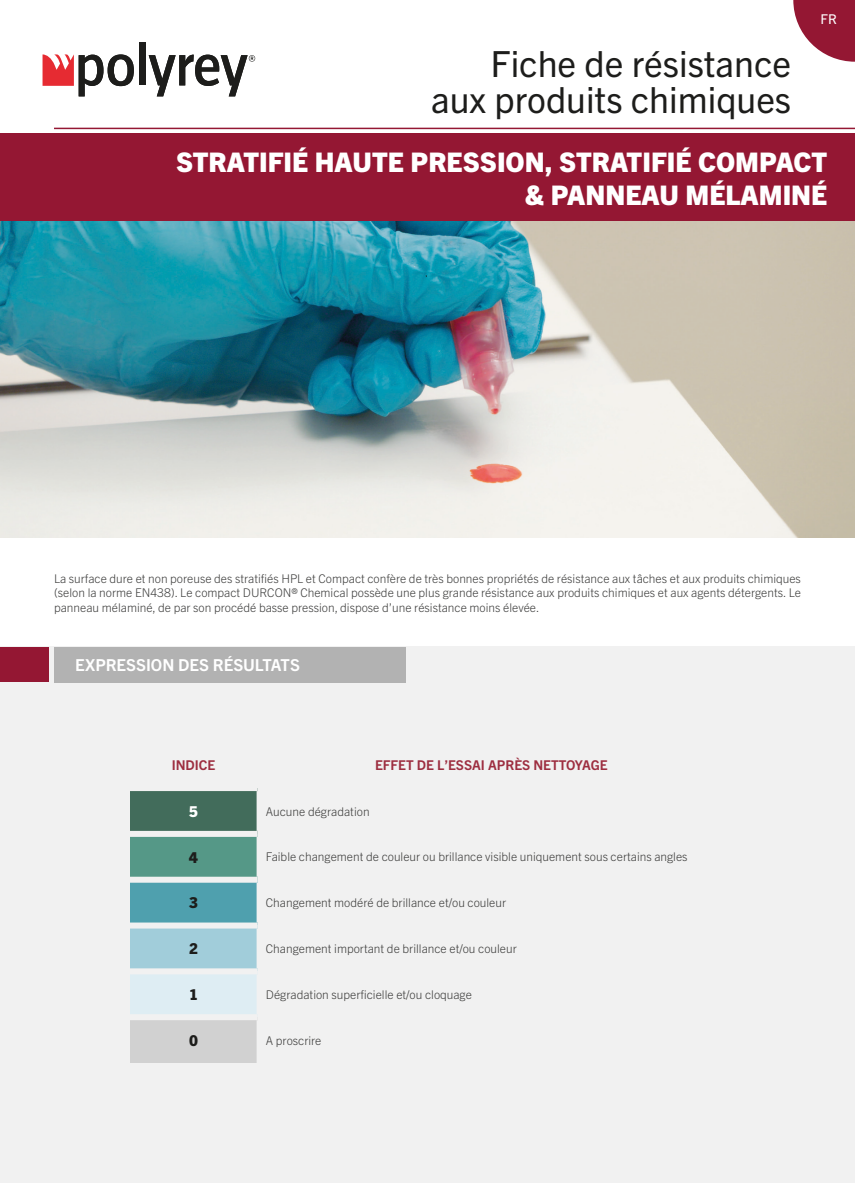
<style>
.page{position:relative;width:855px;height:1183px;background:#fff}
.page>*{position:absolute;margin:0;border:0;box-sizing:border-box;transform-origin:0 0}
.t1{font:36px/36px "Trade Gothic Next LT Pro";color:#1d1d1b;text-align:right}
.t2{font:800 27px/32.4px "Trade Gothic Next LT Pro";color:#fff;text-align:right}
.Titre_Niv_2{font:700 16.5px "Trade Gothic Next LT Pro";letter-spacing:-.005em;color:#fff}
.Texte{font:800 15px "Trade Gothic Next LT Pro";color:#1d1d1b}
.Texte-2{font:800 15px "Trade Gothic Next LT Pro";color:#fff}
.Texte-3{font:700 13.5px "Trade Gothic Next LT Pro";color:#9d2e40}
.t3{font:13.5px "Trade Gothic Next LT Pro";color:#fff}
.Texte-4{font:300 12px/14.4px "Trade Gothic Next LT Pro";color:#3d3d3c;text-align:justify}
</style>
<div class="page">
<div style="left:0;top:646px;width:855px;height:536px;background:#f1f1f1"></div>
<svg style="left:793px;top:0;width:62px;height:62px"></svg>
<hr style="left:54px;top:128px;width:801px;height:1px;background:#941733">
<div style="left:139px;top:43px;width:6px;height:42px;background:#1d1d1b"></div>
<svg style="left:43px;top:54px;width:91px;height:42px"></svg>
<svg style="left:149px;top:55px;width:106px;height:41px"></svg>
<div style="left:0;top:134px;width:855px;height:88px;background:#941733"></div>
<img style="left:0;top:222px;width:855px;height:315px">
<div style="left:130px;top:787px;width:127px;height:46px;background:#426c5b"></div>
<div style="left:130px;top:833px;width:127px;height:46px;background:#559887"></div>
<div style="left:130px;top:879px;width:127px;height:46px;background:#4fa0ae"></div>
<div style="left:130px;top:925px;width:127px;height:46px;background:#a1cdda"></div>
<div style="left:130px;top:971px;width:127px;height:45px;background:#deedf3"></div>
<div style="left:130px;top:1016px;width:127px;height:46px;background:#d1d1d1"></div>
<hr style="left:256px;top:790px;width:2px;height:40px;background:#f1f1f1">
<hr style="left:256px;top:836px;width:2px;height:40px;background:#f1f1f1">
<hr style="left:256px;top:882px;width:2px;height:40px;background:#f1f1f1">
<hr style="left:256px;top:928px;width:2px;height:40px;background:#f1f1f1">
<hr style="left:256px;top:974px;width:2px;height:39px;background:#f1f1f1">
<hr style="left:256px;top:1019px;width:2px;height:43px;background:#f1f1f1">
<div style="left:130px;top:784px;width:127px;height:6px;background:#f1f1f1"></div>
<div style="left:130px;top:830px;width:127px;height:6px;background:#f1f1f1"></div>
<div style="left:130px;top:876px;width:127px;height:6px;background:#f1f1f1"></div>
<div style="left:130px;top:922px;width:127px;height:6px;background:#f1f1f1"></div>
<div style="left:130px;top:968px;width:127px;height:6px;background:#f1f1f1"></div>
<div style="left:130px;top:1013px;width:127px;height:6px;background:#f1f1f1"></div>
<div style="left:54px;top:646px;width:351px;height:36px;background:#b2b2b2"></div>
<div style="left:0;top:647px;width:49px;height:34px;background:#941733"></div>
<h1 class="t1" style="left:431px;top:43px;width:361px">Fiche de résistance aux produits chimiques</h1>
<p class="t3" style="left:820px;top:10px;width:18px">FR</p>
<h2 class="t2" style="left:176px;top:144px;width:653px">STRATIFIÉ HAUTE PRESSION, STRATIFIÉ COMPACT &amp; PANNEAU MÉLAMINÉ</h2>
<p class="Texte-4" style="left:54px;top:570px;width:748px">La surface dure et non poreuse des stratifiés HPL et Compact confère de très bonnes propriétés de résistance aux tâches et aux produits chimiques (selon la norme EN438). Le compact DURCON® Chemical possède une plus grande résistance aux produits chimiques et aux agents détergents. Le panneau mélaminé, de par son procédé basse pression, dispose d’une résistance moins élevée.</p>
<p class="Titre_Niv_2" style="left:75px;top:653px;width:226px">EXPRESSION DES RÉSULTATS</p>
<p class="Texte-3" style="left:172px;top:755px;width:45px">INDICE</p>
<p class="Texte-3" style="left:375px;top:755px;width:234px">EFFET DE L’ESSAI APRÈS NETTOYAGE</p>
<p class="Texte-2" style="left:189px;top:800px;width:10px">5</p>
<p class="Texte-4" style="left:266px;top:803px;width:105px">Aucune dégradation</p>
<p class="Texte" style="left:189px;top:846px;width:10px">4</p>
<p class="Texte-4" style="left:266px;top:848px;width:423px">Faible changement de couleur ou brillance visible uniquement sous certains angles</p>
<p class="Texte" style="left:189px;top:892px;width:10px">3</p>
<p class="Texte-4" style="left:266px;top:894px;width:242px">Changement modéré de brillance et/ou couleur</p>
<p class="Texte" style="left:189px;top:938px;width:10px">2</p>
<p class="Texte-4" style="left:266px;top:940px;width:252px">Changement important de brillance et/ou couleur</p>
<p class="Texte" style="left:189px;top:983px;width:10px">1</p>
<p class="Texte-4" style="left:266px;top:986px;width:208px">Dégradation superficielle et/ou cloquage</p>
<p class="Texte" style="left:189px;top:1029px;width:10px">0</p>
<p class="Texte-4" style="left:266px;top:1032px;width:57px">A proscrire</p>
</div>
